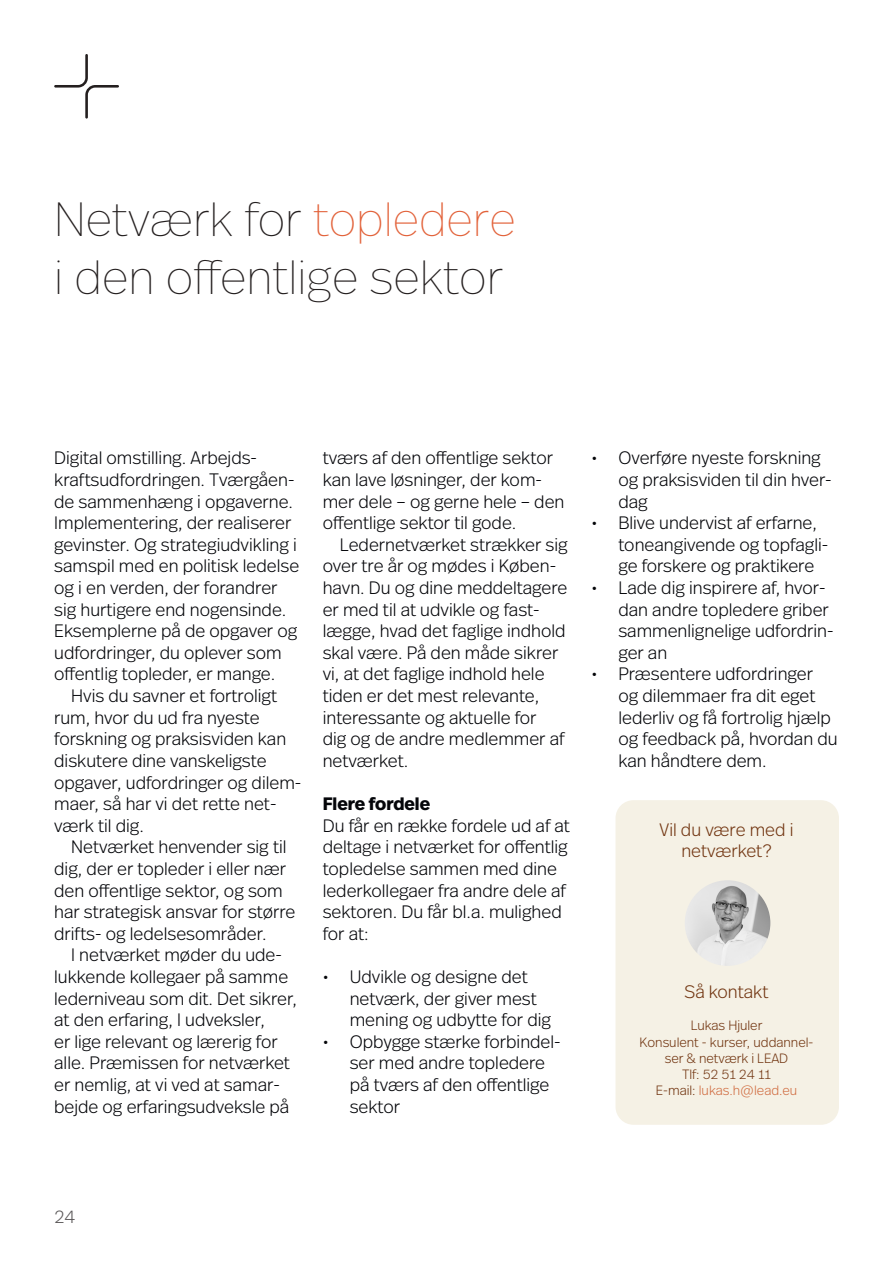
<style>
.page{position:relative;width:893px;height:1263px;background:#fff}
.page>*{position:absolute;margin:0;border:0;box-sizing:border-box;transform-origin:0 0}
.t1{font:200 48px/57.6px "Real Head Pro";color:#241f1f}
.t2{font:300 18px/21.6px "Real Head Pro";color:#040509}
.t3{font:300 18px/21.6px "Real Head Pro";color:#723612;text-align:center}
.t4{font:700 18px "Real Head Pro";color:#040509}
.t5{font:300 18px "Real Head Pro";color:#5a5758}
.t6{font:300 13.5px/16.2px "Real Head Pro";color:#723612;text-align:center}
.s1{color:#e2623a}
.s2{color:#d16f44}
</style>
<div class="page">
<div style="left:615px;top:800px;width:224px;height:325px;background:#f5f1e5;border-radius:18px"></div>
<img style="left:685px;top:880px;width:85px;height:86px;border-radius:43px">
<svg style="left:54px;top:54px;width:65px;height:65px"></svg>
<h1 class="t1" style="left:54px;top:187px;width:463px">Netværk for <span class="s1">topledere </span>i den offentlige sektor</h1>
<p class="t2" style="left:54px;top:446px;width:246px">Digital omstilling. Arbejds&shy;kraftsudfordringen. Tværgåen&shy;de sammenhæng i opgaverne.<br>Implementering, der realiserer gevinster. Og strategiudvikling i samspil med en politisk ledelse og i en verden, der forandrer sig hurtigere end nogensinde.<br>Eksemplerne på de opgaver og udfordringer, du oplever som offentlig topleder, er mange.</p>
<p class="t2" style="left:54px;top:684px;width:249px;text-indent:17px">Hvis du savner et fortroligt rum, hvor du ud fra nyeste forskning og praksisviden kan diskutere dine vanskeligste opgaver, udfordringer og dilem&shy;maer, så har vi det rette net&shy;værk til dig.</p>
<p class="t2" style="left:54px;top:835px;width:243px;text-indent:17px">Netværket henvender sig til dig, der er topleder i eller nær den offentlige sektor, og som har strategisk ansvar for større drifts- og ledelsesområder.</p>
<p class="t2" style="left:54px;top:943px;width:244px;text-indent:17px">I netværket møder du ude&shy;lukkende kollegaer på samme lederniveau som dit. Det sikrer, at den erfaring, I udveksler,<br>er lige relevant og lærerig for alle. Præmissen for netværket er nemlig, at vi ved at samar&shy;bejde og erfaringsudveksle på</p>
<p class="t2" style="left:323px;top:446px;width:243px">tværs af den offentlige sektor kan lave løsninger, der kom&shy;mer dele – og gerne hele – den offentlige sektor til gode.</p>
<p class="t2" style="left:323px;top:533px;width:246px;text-indent:17px">Ledernetværket strækker sig over tre år og mødes i Køben&shy;havn. Du og dine meddeltagere er med til at udvikle og fast&shy;lægge, hvad det faglige indhold skal være. På den måde sikrer vi, at det faglige indhold hele tiden er det mest relevante, interessante og aktuelle for<br>dig og de andre medlemmer af netværket.</p>
<p class="t4" style="left:323px;top:791px;width:109px">Flere fordele</p>
<p class="t2" style="left:323px;top:814px;width:249px">Du får en række fordele ud af at deltage i netværket for offentlig topledelse sammen med dine lederkollegaer fra andre dele af sektoren. Du får bl.a. mulighed for at:</p>
<p class="t2" style="left:350px;top:965px;width:203px;text-indent:-27px">• Udvikle og designe det netværk, der giver mest mening og udbytte for dig</p>
<p class="t2" style="left:350px;top:1030px;width:212px;text-indent:-27px">• Opbygge stærke forbindel&shy;ser med andre topledere på tværs af den offentlige sektor</p>
<p class="t2" style="left:618px;top:446px;width:215px;text-indent:-27px">• Overføre nyeste forskning og praksisviden til din hver&shy;dag</p>
<p class="t2" style="left:618px;top:511px;width:211px;text-indent:-27px">• Blive undervist af erfarne, toneangivende og topfagli&shy;ge forskere og praktikere</p>
<p class="t2" style="left:618px;top:576px;width:217px;text-indent:-27px">• Lade dig inspirere af, hvor&shy;dan andre topledere griber sammenlignelige udfordrin&shy;ger an</p>
<p class="t2" style="left:618px;top:662px;width:221px;text-indent:-27px">• Præsentere udfordringer<br>og dilemmaer fra dit eget lederliv og få fortrolig hjælp og feedback på, hvordan du kan håndtere dem.</p>
<p class="t3" style="left:660px;top:818px;width:135px">Vil du være med i netværket?</p>
<p class="t3" style="left:684px;top:980px;width:85px">Så kontakt</p>
<p class="t6" style="left:640px;top:1017px;width:175px">Lukas Hjuler<br>Konsulent - kurser, uddannel&shy;ser &amp; netværk i LEAD<br>Tlf: 52 51 24 11<br>E-mail: <span class="s2">lukas.h@lead.eu</span></p>
<p class="t5" style="left:54px;top:1204px;width:23px">24</p>
</div>
